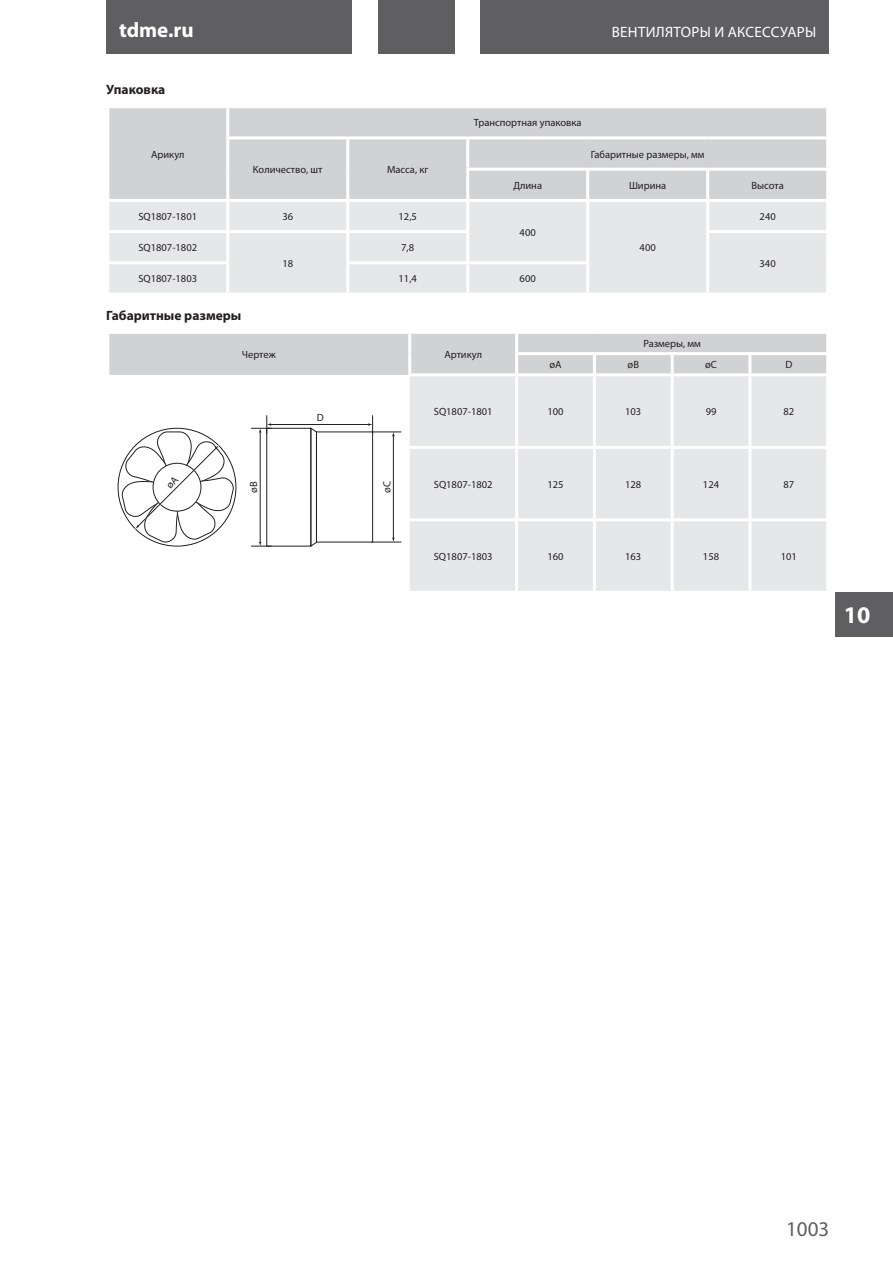
<style>
.page{position:relative;width:893px;height:1263px;background:#fff}
.page>*{position:absolute;margin:0;border:0;box-sizing:border-box;transform-origin:0 0}
.t1{font:700 24px "Myriad Pro";color:#fff}
.t2{font:700 21px "Myriad Pro";color:#fff}
.t3{font:21px "Myriad Pro";color:#5f5f62}
.t4{font:15px "Myriad Pro";letter-spacing:.02em;color:#fff}
.t5{font:700 13.5px "Myriad Pro";color:#231f20}
.t6{font:10.5px "Myriad Pro";color:#231f20}
</style>
<div class="page">
<div style="left:480px;top:0;width:349px;height:54px;background:#5f5f62"></div>
<div style="left:378px;top:0;width:77px;height:54px;background:#5f5f62"></div>
<div style="left:106px;top:0;width:245px;height:54px;background:#5f5f62"></div>
<div style="left:835px;top:592px;width:58px;height:44px;background:#5f5f62"></div>
<div style="left:109px;top:334px;width:717px;height:41px;background:#d1d2d4"></div>
<div style="left:410px;top:376px;width:416px;height:215px;background:#e6e7e9"></div>
<hr style="left:594px;top:446px;width:78px;height:3px;background:#fff">
<hr style="left:672px;top:446px;width:78px;height:3px;background:#fff">
<hr style="left:750px;top:446px;width:79px;height:3px;background:#fff">
<hr style="left:594px;top:518px;width:78px;height:3px;background:#fff">
<hr style="left:672px;top:518px;width:78px;height:3px;background:#fff">
<hr style="left:593px;top:355px;width:3px;height:18px;background:#fff">
<hr style="left:671px;top:355px;width:3px;height:18px;background:#fff">
<hr style="left:748px;top:355px;width:3px;height:18px;background:#fff">
<hr style="left:410px;top:446px;width:107px;height:3px;background:#fff">
<hr style="left:517px;top:446px;width:77px;height:3px;background:#fff">
<hr style="left:410px;top:518px;width:107px;height:3px;background:#fff">
<hr style="left:517px;top:518px;width:77px;height:3px;background:#fff">
<hr style="left:515px;top:355px;width:3px;height:18px;background:#fff">
<hr style="left:408px;top:373px;width:109px;height:3px;background:#fff">
<hr style="left:515px;top:334px;width:3px;height:18px;background:#fff">
<hr style="left:515px;top:352px;width:79px;height:3px;background:#fff">
<hr style="left:594px;top:352px;width:78px;height:3px;background:#fff">
<hr style="left:672px;top:352px;width:78px;height:3px;background:#fff">
<hr style="left:750px;top:352px;width:79px;height:3px;background:#fff">
<hr style="left:408px;top:334px;width:3px;height:20px;background:#fff">
<hr style="left:408px;top:354px;width:3px;height:19px;background:#fff">
<hr style="left:517px;top:373px;width:77px;height:3px;background:#fff">
<hr style="left:515px;top:376px;width:3px;height:70px;background:#fff">
<hr style="left:515px;top:449px;width:3px;height:69px;background:#fff">
<hr style="left:515px;top:521px;width:3px;height:70px;background:#fff">
<hr style="left:594px;top:373px;width:78px;height:3px;background:#fff">
<hr style="left:593px;top:376px;width:3px;height:70px;background:#fff">
<hr style="left:593px;top:449px;width:3px;height:69px;background:#fff">
<hr style="left:593px;top:521px;width:3px;height:70px;background:#fff">
<hr style="left:672px;top:373px;width:78px;height:3px;background:#fff">
<hr style="left:671px;top:376px;width:3px;height:70px;background:#fff">
<hr style="left:671px;top:449px;width:3px;height:69px;background:#fff">
<hr style="left:671px;top:521px;width:3px;height:70px;background:#fff">
<hr style="left:750px;top:373px;width:79px;height:3px;background:#fff">
<hr style="left:748px;top:376px;width:3px;height:70px;background:#fff">
<hr style="left:748px;top:449px;width:3px;height:69px;background:#fff">
<hr style="left:750px;top:518px;width:79px;height:3px;background:#fff">
<hr style="left:748px;top:521px;width:3px;height:70px;background:#fff">
<div style="left:266px;top:428px;width:45px;height:118px;border:1px solid #231f20"></div>
<div style="left:316px;top:431px;width:57px;height:111px;border:1px solid #231f20"></div>
<svg style="left:310px;top:427px;width:7px;height:120px"></svg>
<hr style="left:393px;top:435px;width:1px;height:104px;background:#231f20">
<svg style="left:372px;top:537px;width:29px;height:6px"></svg>
<hr style="left:260px;top:431px;width:1px;height:112px;background:#231f20">
<svg style="left:251px;top:541px;width:21px;height:6px"></svg>
<hr style="left:270px;top:424px;width:100px;height:1px;background:#231f20">
<svg style="left:368px;top:415px;width:33px;height:21px"></svg>
<svg style="left:251px;top:415px;width:21px;height:19px"></svg>
<div style="left:109px;top:108px;width:717px;height:91px;background:#d1d2d4"></div>
<div style="left:109px;top:202px;width:717px;height:91px;background:#e6e7e9"></div>
<hr style="left:226px;top:108px;width:3px;height:28px;background:#fff">
<hr style="left:226px;top:136px;width:122px;height:3px;background:#fff">
<hr style="left:226px;top:139px;width:3px;height:30px;background:#fff">
<hr style="left:348px;top:136px;width:120px;height:3px;background:#fff">
<hr style="left:346px;top:139px;width:3px;height:30px;background:#fff">
<hr style="left:468px;top:136px;width:120px;height:3px;background:#fff">
<hr style="left:466px;top:139px;width:3px;height:29px;background:#fff">
<hr style="left:588px;top:136px;width:120px;height:3px;background:#fff">
<hr style="left:708px;top:136px;width:121px;height:3px;background:#fff">
<hr style="left:226px;top:169px;width:3px;height:30px;background:#fff">
<hr style="left:346px;top:169px;width:3px;height:30px;background:#fff">
<hr style="left:466px;top:168px;width:122px;height:3px;background:#fff">
<hr style="left:466px;top:171px;width:3px;height:28px;background:#fff">
<hr style="left:588px;top:168px;width:120px;height:3px;background:#fff">
<hr style="left:586px;top:171px;width:3px;height:28px;background:#fff">
<hr style="left:708px;top:168px;width:121px;height:3px;background:#fff">
<hr style="left:706px;top:171px;width:3px;height:28px;background:#fff">
<hr style="left:226px;top:202px;width:3px;height:28px;background:#fff">
<hr style="left:346px;top:202px;width:3px;height:28px;background:#fff">
<hr style="left:466px;top:202px;width:3px;height:28px;background:#fff">
<hr style="left:586px;top:202px;width:3px;height:30px;background:#fff">
<hr style="left:706px;top:202px;width:3px;height:28px;background:#fff">
<hr style="left:106px;top:230px;width:122px;height:3px;background:#fff">
<hr style="left:228px;top:230px;width:120px;height:3px;background:#fff">
<hr style="left:226px;top:233px;width:3px;height:28px;background:#fff">
<hr style="left:348px;top:230px;width:121px;height:3px;background:#fff">
<hr style="left:346px;top:233px;width:3px;height:28px;background:#fff">
<hr style="left:466px;top:233px;width:3px;height:28px;background:#fff">
<hr style="left:586px;top:232px;width:3px;height:29px;background:#fff">
<hr style="left:706px;top:230px;width:123px;height:3px;background:#fff">
<hr style="left:706px;top:233px;width:3px;height:30px;background:#fff">
<hr style="left:106px;top:261px;width:123px;height:3px;background:#fff">
<hr style="left:226px;top:264px;width:3px;height:29px;background:#fff">
<hr style="left:346px;top:261px;width:122px;height:3px;background:#fff">
<hr style="left:346px;top:264px;width:3px;height:29px;background:#fff">
<hr style="left:468px;top:261px;width:121px;height:3px;background:#fff">
<hr style="left:466px;top:264px;width:3px;height:29px;background:#fff">
<hr style="left:586px;top:264px;width:3px;height:29px;background:#fff">
<hr style="left:706px;top:263px;width:3px;height:30px;background:#fff">
<svg style="left:121px;top:431px;width:114px;height:114px"></svg>
<h2 class="t2" style="left:119px;top:16px;width:76px">tdme.ru</h2>
<h3 class="t4" style="left:612px;top:23px;width:206px">ВЕНТИЛЯТОРЫ И АКСЕССУАРЫ</h3>
<p class="t5" style="left:106px;top:81px;width:61px">Упаковка</p>
<p class="t6" style="left:474px;top:116px;width:109px">Транспортная упаковка</p>
<p class="t6" style="left:151px;top:147px;width:35px">Арикул</p>
<p class="t6" style="left:591px;top:147px;width:115px">Габаритные размеры, мм</p>
<p class="t6" style="left:253px;top:163px;width:71px">Количество, шт</p>
<p class="t6" style="left:387px;top:163px;width:43px">Масса, кг</p>
<p class="t6" style="left:513px;top:179px;width:30px">Длина</p>
<p class="t6" style="left:629px;top:179px;width:39px">Ширина</p>
<p class="t6" style="left:752px;top:179px;width:34px">Высота</p>
<p class="t6" style="left:138px;top:210px;width:60px">SQ1807-1801</p>
<p class="t6" style="left:282px;top:210px;width:12px">36</p>
<p class="t6" style="left:399px;top:210px;width:20px">12,5</p>
<p class="t6" style="left:760px;top:210px;width:18px">240</p>
<p class="t6" style="left:520px;top:226px;width:18px">400</p>
<p class="t6" style="left:138px;top:241px;width:60px">SQ1807-1802</p>
<p class="t6" style="left:401px;top:241px;width:14px">7,8</p>
<p class="t6" style="left:640px;top:241px;width:18px">400</p>
<p class="t6" style="left:282px;top:257px;width:12px">18</p>
<p class="t6" style="left:760px;top:257px;width:18px">340</p>
<p class="t6" style="left:138px;top:272px;width:60px">SQ1807-1803</p>
<p class="t6" style="left:399px;top:272px;width:20px">11,4</p>
<p class="t6" style="left:520px;top:272px;width:18px">600</p>
<p class="t5" style="left:106px;top:306px;width:137px">Габаритные размеры</p>
<p class="t6" style="left:242px;top:348px;width:35px">Чертеж</p>
<p class="t6" style="left:444px;top:348px;width:39px">Артикул</p>
<p class="t6" style="left:643px;top:337px;width:59px">Размеры, мм</p>
<p class="t6" style="left:549px;top:358px;width:14px">øA</p>
<p class="t6" style="left:628px;top:358px;width:13px">øB</p>
<p class="t6" style="left:705px;top:358px;width:13px">øC</p>
<p class="t6" style="left:785px;top:358px;width:8px">D</p>
<p class="t6" style="left:317px;top:411px;width:8px">D</p>
<p class="t6" style="left:247px;top:493px;width:13px;rotate:-90deg">øB</p>
<p class="t6" style="left:380px;top:493px;width:13px;rotate:-90deg">øС</p>
<p class="t6" style="left:434px;top:405px;width:60px">SQ1807-1801</p>
<p class="t6" style="left:547px;top:405px;width:18px">100</p>
<p class="t6" style="left:625px;top:405px;width:18px">103</p>
<p class="t6" style="left:706px;top:405px;width:12px">99</p>
<p class="t6" style="left:783px;top:405px;width:12px">82</p>
<p class="t6" style="left:434px;top:477px;width:60px">SQ1807-1802</p>
<p class="t6" style="left:547px;top:477px;width:18px">125</p>
<p class="t6" style="left:625px;top:477px;width:18px">128</p>
<p class="t6" style="left:703px;top:477px;width:18px">124</p>
<p class="t6" style="left:783px;top:477px;width:12px">87</p>
<p class="t6" style="left:434px;top:550px;width:60px">SQ1807-1803</p>
<p class="t6" style="left:547px;top:550px;width:18px">160</p>
<p class="t6" style="left:625px;top:550px;width:18px">163</p>
<p class="t6" style="left:703px;top:550px;width:18px">158</p>
<p class="t6" style="left:781px;top:550px;width:18px">101</p>
<h1 class="t1" style="left:844px;top:599px;width:28px">10</h1>
<h2 class="t3" style="left:786px;top:1216px;width:45px">1003</h2>
</div>
